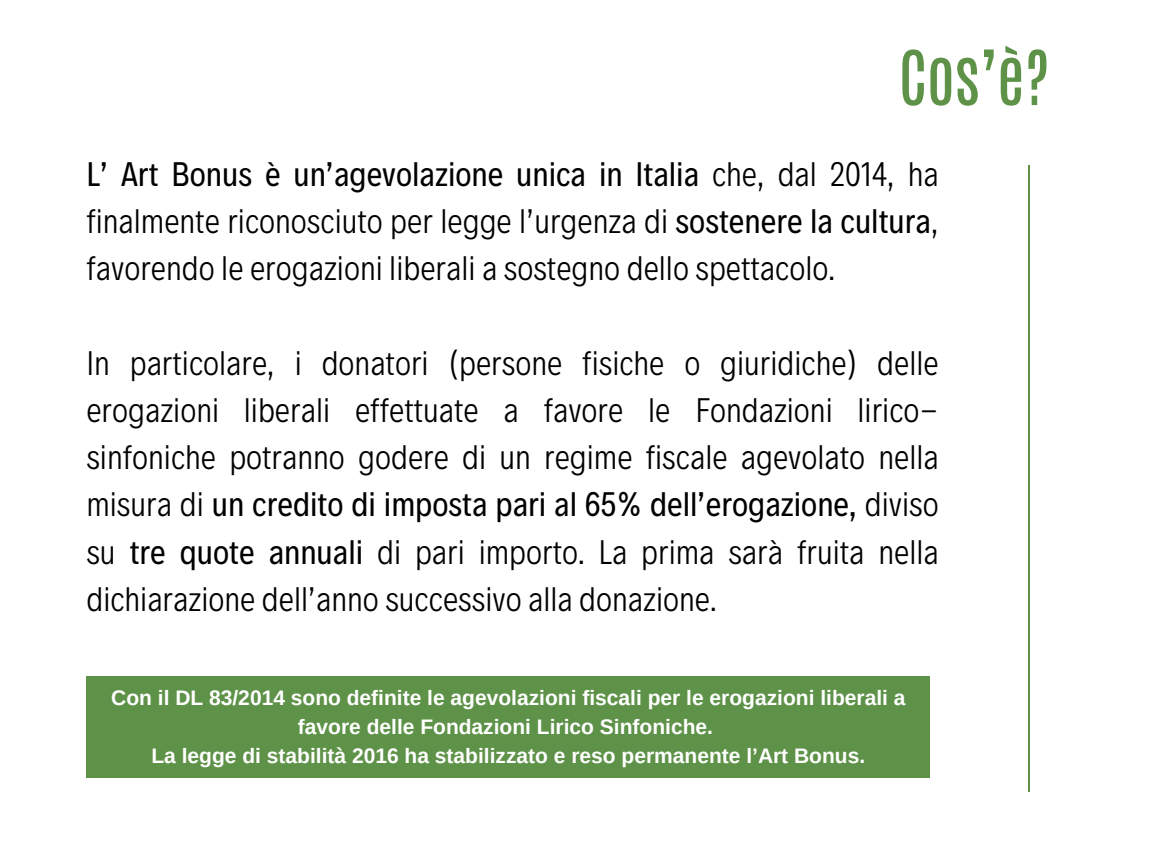
<style>
.page{position:relative;width:1152px;height:864px;background:#fff}
.page>*{position:absolute;margin:0;border:0;box-sizing:border-box;transform-origin:0 0}
.t1{font:64.05px "Antonio";color:#5e9248}
.t2{font:300 34.5px/47.2px "Decalotype";color:#000;text-align:justify}
.t3{font:700 21px/29.2px "Arimo";color:#fff;text-align:center}
.s1{font-weight:400}
</style>
<div class="page">
<div style="left:86px;top:676px;width:844px;height:102px;background:#5e9248"></div>
<hr style="left:1028px;top:165px;width:1px;height:626px;background:#5e9248">
<p class="t1" style="left:899px;top:32px;width:152px">Cos’è?</p>
<p class="t2" style="left:86px;top:148px;width:854px"><span class="s1">L’ Art Bonus è un’agevolazione unica in Italia</span> che, dal 2014, ha finalmente riconosciuto per legge l’urgenza di <span class="s1">sostenere la cultura</span>, favorendo le erogazioni liberali a sostegno dello spettacolo.</p>
<p class="t2" style="left:86px;top:337px;width:854px">In particolare, i donatori (persone fisiche o giuridiche) delle erogazioni liberali effettuate a favore le Fondazioni lirico&shy;sinfoniche potranno godere di un regime fiscale agevolato nella misura di <span class="s1">un credito di imposta pari al 65% dell’erogazione,</span> diviso su <span class="s1">tre quote annuali</span> di pari importo. La prima sarà fruita nella dichiarazione dell’anno successivo alla donazione.</p>
<p class="t3" style="left:111px;top:683px;width:796px">Con il DL 83/2014 sono definite le agevolazioni fiscali per le erogazioni liberali a favore delle Fondazioni Lirico Sinfoniche.</p>
<p class="t3" style="left:151px;top:741px;width:715px">La legge di stabilità 2016 ha stabilizzato e reso permanente l’Art Bonus.</p>
</div>
